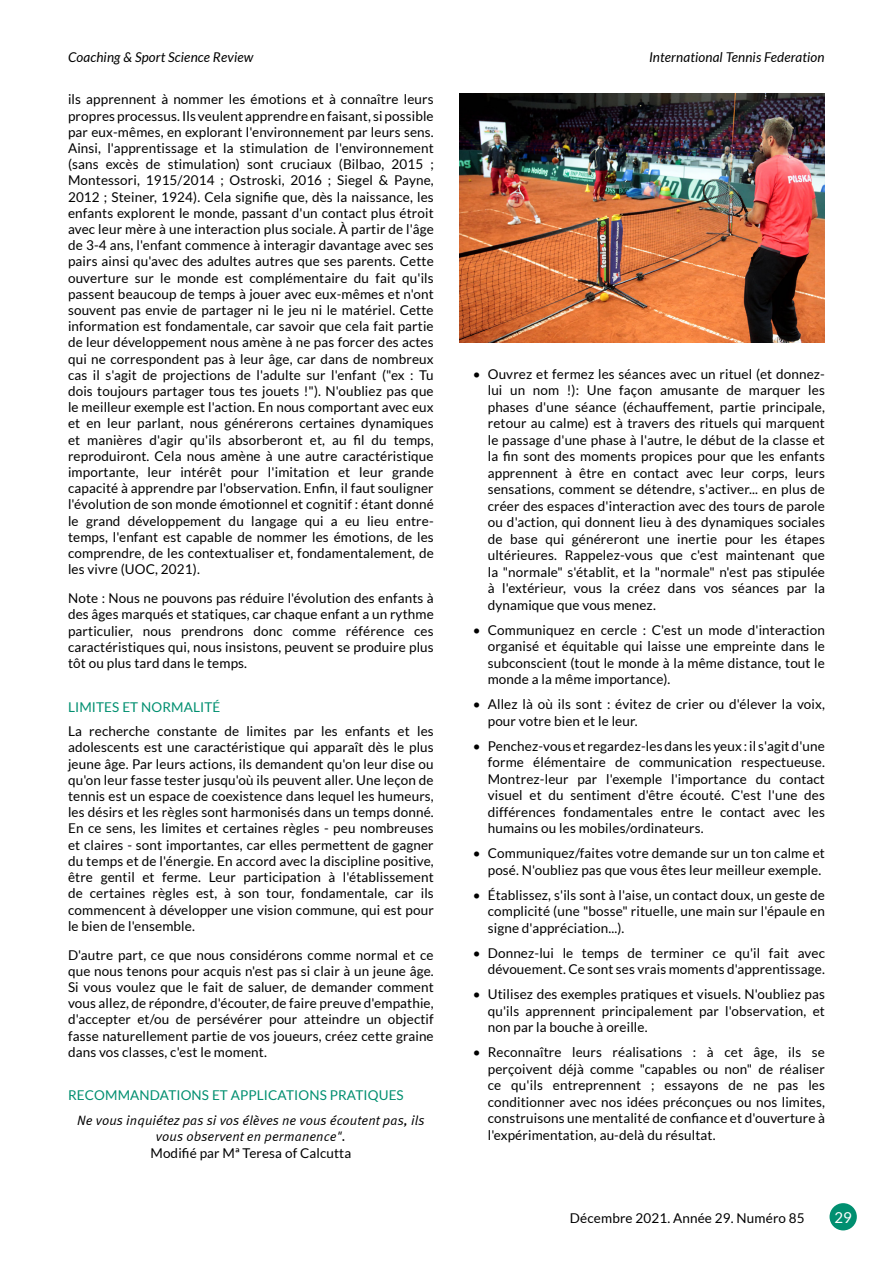
<style>
.page{position:relative;width:893px;height:1263px;background:#fff}
.page>*{position:absolute;margin:0;border:0;box-sizing:border-box;transform-origin:0 0}
.t1{font:15px "Lato";color:#fff}
.t2{font:13.5px/16.2px "Lato";letter-spacing:.01em;color:#000;text-align:justify}
.t3{font:italic 13.5px/16.2px "Meta Normal";letter-spacing:.01em;color:#000;text-align:center}
.t4{font:italic 13.5px "Lato";letter-spacing:.01em;color:#000}
.t5{font:13.5px "Lato";letter-spacing:.01em;color:#008f70}
</style>
<div class="page">
<div style="left:829px;top:1203px;width:28px;height:27px;background:#008f70;border-radius:50%"></div>
<img style="left:459px;top:94px;width:366px;height:248px">
<p class="t4" style="left:68px;top:50px;width:187px">Coaching &amp; Sport Science Review</p>
<p class="t4" style="left:649px;top:50px;width:177px">International Tennis Federation</p>
<p class="t2" style="left:68px;top:91px;width:367px">ils apprennent à nommer les émotions et à connaître leurs propres processus. Ils veulent apprendre en faisant, si possible par eux-mêmes, en explorant l'environnement par leurs sens.<br>Ainsi, l'apprentissage et la stimulation de l'environnement (sans excès de stimulation) sont cruciaux (Bilbao, 2015 ; Montessori, 1915/2014 ; Ostroski, 2016 ; Siegel &amp; Payne, 2012 ; Steiner, 1924). Cela signifie que, dès la naissance, les enfants explorent le monde, passant d'un contact plus étroit avec leur mère à une interaction plus sociale. À partir de l'âge de 3-4 ans, l'enfant commence à interagir davantage avec ses pairs ainsi qu'avec des adultes autres que ses parents. Cette ouverture sur le monde est complémentaire du fait qu'ils passent beaucoup de temps à jouer avec eux-mêmes et n'ont souvent pas envie de partager ni le jeu ni le matériel. Cette information est fondamentale, car savoir que cela fait partie de leur développement nous amène à ne pas forcer des actes qui ne correspondent pas à leur âge, car dans de nombreux cas il s'agit de projections de l'adulte sur l'enfant ("ex : Tu dois toujours partager tous tes jouets !"). N'oubliez pas que le meilleur exemple est l'action. En nous comportant avec eux et en leur parlant, nous générerons certaines dynamiques et manières d'agir qu'ils absorberont et, au fil du temps, reproduiront. Cela nous amène à une autre caractéristique importante, leur intérêt pour l'imitation et leur grande capacité à apprendre par l'observation. Enfin, il faut souligner l'évolution de son monde émotionnel et cognitif : étant donné le grand développement du langage qui a eu lieu entre&shy;temps, l'enfant est capable de nommer les émotions, de les comprendre, de les contextualiser et, fondamentalement, de les vivre (UOC, 2021).</p>
<p class="t2" style="left:68px;top:590px;width:367px">Note : Nous ne pouvons pas réduire l'évolution des enfants à des âges marqués et statiques, car chaque enfant a un rythme particulier, nous prendrons donc comme référence ces caractéristiques qui, nous insistons, peuvent se produire plus tôt ou plus tard dans le temps.</p>
<p class="t5" style="left:68px;top:699px;width:154px">LIMITES ET NORMALITÉ</p>
<p class="t2" style="left:68px;top:723px;width:367px">La recherche constante de limites par les enfants et les adolescents est une caractéristique qui apparaît dès le plus jeune âge. Par leurs actions, ils demandent qu'on leur dise ou qu'on leur fasse tester jusqu'où ils peuvent aller. Une leçon de tennis est un espace de coexistence dans lequel les humeurs, les désirs et les règles sont harmonisés dans un temps donné.<br>En ce sens, les limites et certaines règles - peu nombreuses et claires - sont importantes, car elles permettent de gagner du temps et de l'énergie. En accord avec la discipline positive, être gentil et ferme. Leur participation à l'établissement de certaines règles est, à son tour, fondamentale, car ils commencent à développer une vision commune, qui est pour le bien de l'ensemble.</p>
<p class="t2" style="left:68px;top:946px;width:367px">D'autre part, ce que nous considérons comme normal et ce que nous tenons pour acquis n'est pas si clair à un jeune âge.<br>Si vous voulez que le fait de saluer, de demander comment vous allez, de répondre, d'écouter, de faire preuve d'empathie, d'accepter et/ou de persévérer pour atteindre un objectif fasse naturellement partie de vos joueurs, créez cette graine dans vos classes, c'est le moment.</p>
<p class="t5" style="left:68px;top:1088px;width:337px">RECOMMANDATIONS ET APPLICATIONS PRATIQUES</p>
<p class="t3" style="left:77px;top:1112px;width:349px">Ne vous inquiétez pas si vos élèves ne vous écoutent pas, ils vous observent en permanence".</p>
<p class="t2" style="left:150px;top:1144px;width:202px">Modifié par Mª Teresa of Calcutta</p>
<p class="t2" style="left:488px;top:365px;width:339px;text-indent:-15px">• Ouvrez et fermez les séances avec un rituel (et donnez&shy;lui un nom !): Une façon amusante de marquer les phases d'une séance (échauffement, partie principale, retour au calme) est à travers des rituels qui marquent le passage d'une phase à l'autre, le début de la classe et la fin sont des moments propices pour que les enfants apprennent à être en contact avec leur corps, leurs sensations, comment se détendre, s'activer... en plus de créer des espaces d'interaction avec des tours de parole ou d'action, qui donnent lieu à des dynamiques sociales de base qui généreront une inertie pour les étapes ultérieures. Rappelez-vous que c'est maintenant que la "normale" s'établit, et la "normale" n'est pas stipulée à l'extérieur, vous la créez dans vos séances par la dynamique que vous menez.</p>
<p class="t2" style="left:488px;top:621px;width:339px;text-indent:-15px">• Communiquez en cercle : C'est un mode d'interaction organisé et équitable qui laisse une empreinte dans le subconscient (tout le monde à la même distance, tout le monde a la même importance).</p>
<p class="t2" style="left:488px;top:696px;width:339px;text-indent:-15px">• Allez là où ils sont : évitez de crier ou d'élever la voix, pour votre bien et le leur.</p>
<p class="t2" style="left:488px;top:737px;width:339px;text-indent:-15px">• Penchez-vous et regardez-les dans les yeux : il s'agit d'une forme élémentaire de communication respectueuse.<br>Montrez-leur par l'exemple l'importance du contact visuel et du sentiment d'être écouté. C'est l'une des différences fondamentales entre le contact avec les humains ou les mobiles/ordinateurs.</p>
<p class="t2" style="left:473px;top:845px;width:354px;text-align:right">• Communiquez/faites votre demande sur un ton calme et posé. N'oubliez pas que vous êtes leur meilleur exemple.</p>
<p class="t2" style="left:488px;top:886px;width:339px;text-indent:-15px">• Établissez, s'ils sont à l'aise, un contact doux, un geste de complicité (une "bosse" rituelle, une main sur l'épaule en signe d'appréciation...).</p>
<p class="t2" style="left:473px;top:944px;width:354px;text-align:right">• Donnez-lui le temps de terminer ce qu'il fait avec dévouement. Ce sont ses vrais moments d'apprentissage.</p>
<p class="t2" style="left:488px;top:986px;width:339px;text-indent:-15px">• Utilisez des exemples pratiques et visuels. N'oubliez pas qu'ils apprennent principalement par l'observation, et non par la bouche à oreille.</p>
<p class="t2" style="left:488px;top:1044px;width:339px;text-indent:-15px">• Reconnaître leurs réalisations : à cet âge, ils se perçoivent déjà comme "capables ou non" de réaliser ce qu'ils entreprennent ; essayons de ne pas les conditionner avec nos idées préconçues ou nos limites, construisons une mentalité de confiance et d'ouverture à l'expérimentation, au-delà du résultat.</p>
<p class="t2" style="left:570px;top:1209px;width:236px">Décembre 2021. Année 29. Numéro 85</p>
<p class="t1" style="left:834px;top:1209px;width:19px">29</p>
</div>
